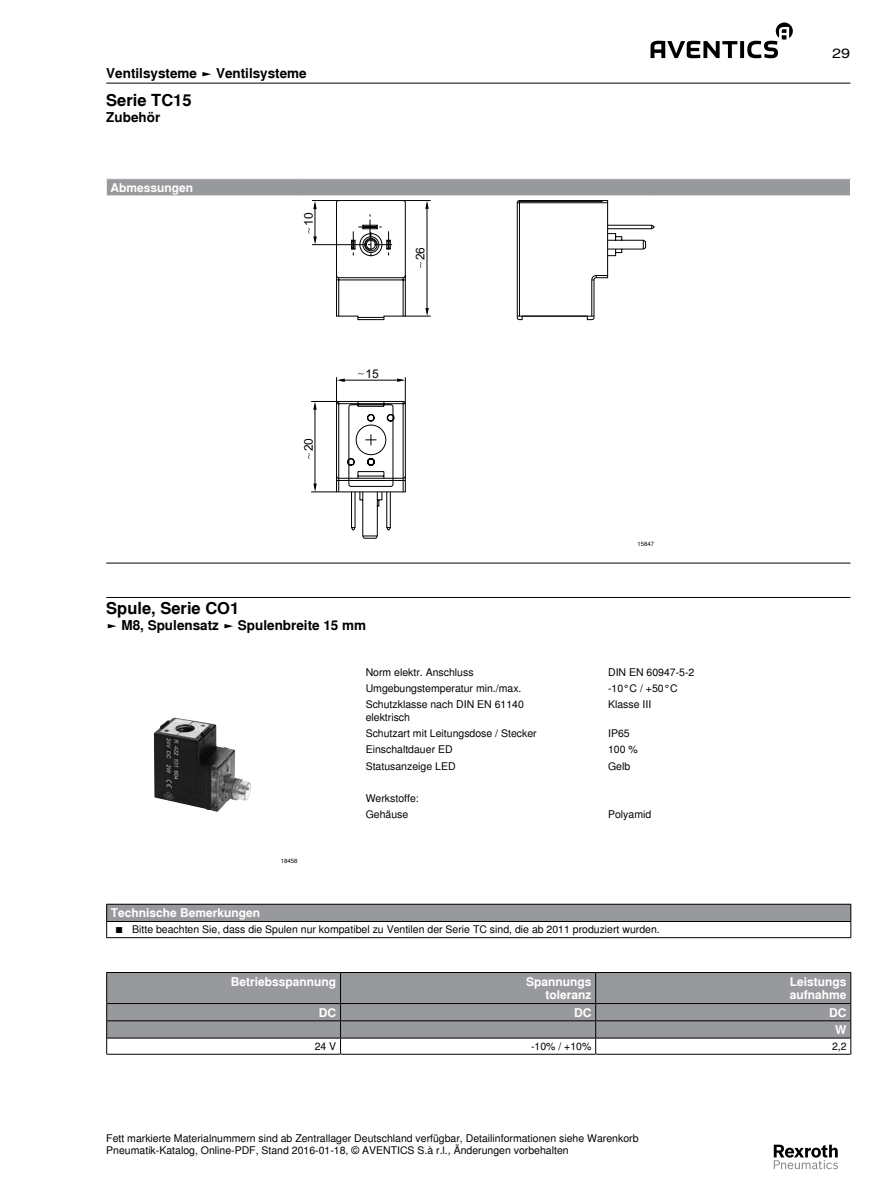
<style>
.page{position:relative;width:893px;height:1191px;background:#fff}
.page>*{position:absolute;margin:0;border:0;box-sizing:border-box;transform-origin:0 0}
.t1{font:700 16.5px "Nimbus Sans Global";color:#000}
.t2{font:700 13.5px "Nimbus Sans Global";color:#000}
.t3{font:13.5px "Nimbus Sans Global";color:#000;scale:1.2 1}
.t4{font:700 12px/13.8px "Nimbus Sans Global";color:#fff;text-align:right}
.t5{font:12px "Arial";color:#000}
.t6{font:10.5px/12.6px "Nimbus Sans Global";color:#000}
.t7{font:6px "Nimbus Sans Global";color:#000}
</style>
<div class="page">
<svg style="left:650px;top:23px;width:143px;height:35px"></svg>
<svg style="left:774px;top:1144px;width:64px;height:25px"></svg>
<hr style="left:106px;top:83px;width:744px;height:1px;background:#000">
<div style="left:106px;top:179px;width:744px;height:17px;background:#97999c"></div>
<svg style="left:106px;top:179px;width:1px;height:17px"></svg>
<svg style="left:516px;top:200px;width:138px;height:120px"></svg>
<svg style="left:308px;top:200px;width:123px;height:338px"></svg>
<hr style="left:106px;top:563px;width:744px;height:1px;background:#000">
<hr style="left:106px;top:597px;width:744px;height:1px;background:#000">
<img style="left:153px;top:717px;width:98px;height:95px">
<div style="left:107px;top:904px;width:744px;height:17px;background:#97999c"></div>
<hr style="left:128px;top:904px;width:723px;height:1px;background:#000">
<hr style="left:128px;top:921px;width:723px;height:1px;background:#000">
<svg style="left:850px;top:904px;width:1px;height:33px"></svg>
<svg style="left:106px;top:904px;width:22px;height:34px"></svg>
<hr style="left:128px;top:937px;width:723px;height:1px;background:#000">
<div style="left:107px;top:973px;width:743px;height:64px;background:#97999c"></div>
<hr style="left:106px;top:972px;width:235px;height:1px;background:#000">
<hr style="left:106px;top:973px;width:1px;height:30px;background:#000">
<hr style="left:341px;top:972px;width:255px;height:1px;background:#000">
<hr style="left:596px;top:972px;width:255px;height:1px;background:#000">
<hr style="left:850px;top:973px;width:1px;height:30px;background:#000">
<hr style="left:340px;top:973px;width:1px;height:30px;background:#000">
<hr style="left:595px;top:973px;width:1px;height:30px;background:#000">
<hr style="left:107px;top:1003px;width:234px;height:1px;background:#000">
<hr style="left:341px;top:1003px;width:255px;height:1px;background:#000">
<hr style="left:596px;top:1003px;width:254px;height:1px;background:#000">
<hr style="left:107px;top:1020px;width:234px;height:1px;background:#000">
<hr style="left:341px;top:1020px;width:255px;height:1px;background:#000">
<hr style="left:596px;top:1020px;width:254px;height:1px;background:#000">
<hr style="left:107px;top:1037px;width:234px;height:1px;background:#000">
<hr style="left:341px;top:1037px;width:255px;height:1px;background:#000">
<hr style="left:596px;top:1037px;width:254px;height:1px;background:#000">
<hr style="left:106px;top:1054px;width:235px;height:1px;background:#000">
<hr style="left:341px;top:1054px;width:255px;height:1px;background:#000">
<hr style="left:596px;top:1054px;width:255px;height:1px;background:#000">
<svg style="left:106px;top:1003px;width:1px;height:52px"></svg>
<svg style="left:340px;top:1004px;width:1px;height:51px"></svg>
<svg style="left:595px;top:1004px;width:1px;height:51px"></svg>
<svg style="left:850px;top:1003px;width:1px;height:52px"></svg>
<p class="t2" style="left:106px;top:63px;width:202px">Ventilsysteme ► Ventilsysteme</p>
<h1 class="t1" style="left:106px;top:87px;width:87px">Serie TC15</h1>
<p class="t2" style="left:106px;top:107px;width:56px">Zubehör</p>
<p class="t4" style="left:111px;top:180px;width:84px">Abmessungen</p>
<p class="t5" style="left:302px;top:226px;width:15px;rotate:-90deg">10</p>
<p class="t5" style="left:302px;top:451px;width:15px;rotate:-90deg">20</p>
<p class="t5" style="left:414px;top:260px;width:15px;rotate:-90deg">26</p>
<p class="t5" style="left:366px;top:367px;width:15px">15</p>
<h1 class="t1" style="left:106px;top:595px;width:134px">Spule, Serie CO1</h1>
<p class="t2" style="left:106px;top:615px;width:261px">► M8, Spulensatz ► Spulenbreite 15 mm</p>
<p class="t7" style="left:638px;top:539px;width:18px">15847</p>
<p class="t7" style="left:281px;top:856px;width:18px">18458</p>
<p class="t6" style="left:366px;top:665px;width:109px">Norm elektr. Anschluss</p>
<p class="t6" style="left:608px;top:665px;width:88px">DIN EN 60947-5-2</p>
<p class="t6" style="left:366px;top:681px;width:157px">Umgebungstemperatur min./max.</p>
<p class="t6" style="left:608px;top:681px;width:71px">-10°C / +50°C</p>
<p class="t6" style="left:366px;top:698px;width:160px">Schutzklasse nach DIN EN 61140 elektrisch</p>
<p class="t6" style="left:608px;top:698px;width:45px">Klasse III</p>
<p class="t6" style="left:366px;top:726px;width:172px">Schutzart mit Leitungsdose / Stecker</p>
<p class="t6" style="left:608px;top:726px;width:23px">IP65</p>
<p class="t6" style="left:366px;top:743px;width:88px">Einschaltdauer ED</p>
<p class="t6" style="left:608px;top:743px;width:31px">100 %</p>
<p class="t6" style="left:366px;top:759px;width:91px">Statusanzeige LED</p>
<p class="t6" style="left:608px;top:759px;width:24px">Gelb</p>
<p class="t6" style="left:366px;top:789px;width:55px;line-height:16.2px">Werkstoffe:<br>Gehäuse</p>
<p class="t6" style="left:608px;top:807px;width:45px">Polyamid</p>
<p class="t4" style="left:111px;top:906px;width:151px">Technische Bemerkungen</p>
<p class="t6" style="left:115px;top:923px;width:546px">■ Bitte beachten Sie, dass die Spulen nur kompatibel zu Ventilen der Serie TC sind, die ab 2011 produziert wurden.</p>
<p class="t3" style="left:832px;top:43px;width:17px">29</p>
<p class="t4" style="left:231px;top:974px;width:107px">Betriebsspannung</p>
<p class="t4" style="left:526px;top:974px;width:67px">Spannungs toleranz</p>
<p class="t4" style="left:790px;top:974px;width:58px;text-align:left">Leistungs aufnahme</p>
<p class="t4" style="left:319px;top:1005px;width:19px">DC</p>
<p class="t4" style="left:574px;top:1005px;width:19px">DC</p>
<p class="t4" style="left:829px;top:1003px;width:19px;line-height:17.2px;text-align:center">DC<br>W</p>
<p class="t6" style="left:315px;top:1039px;width:23px">24 V</p>
<p class="t6" style="left:531px;top:1039px;width:62px">-10% / +10%</p>
<p class="t6" style="left:832px;top:1039px;width:16px">2,2</p>
<p class="t6" style="left:106px;top:1131px;width:534px">Fett markierte Materialnummern sind ab Zentrallager Deutschland verfügbar, Detailinformationen siehe Warenkorb<br>Pneumatik-Katalog, Online-PDF, Stand 2016-01-18, © AVENTICS S.à r.l., Änderungen vorbehalten</p>
</div>
